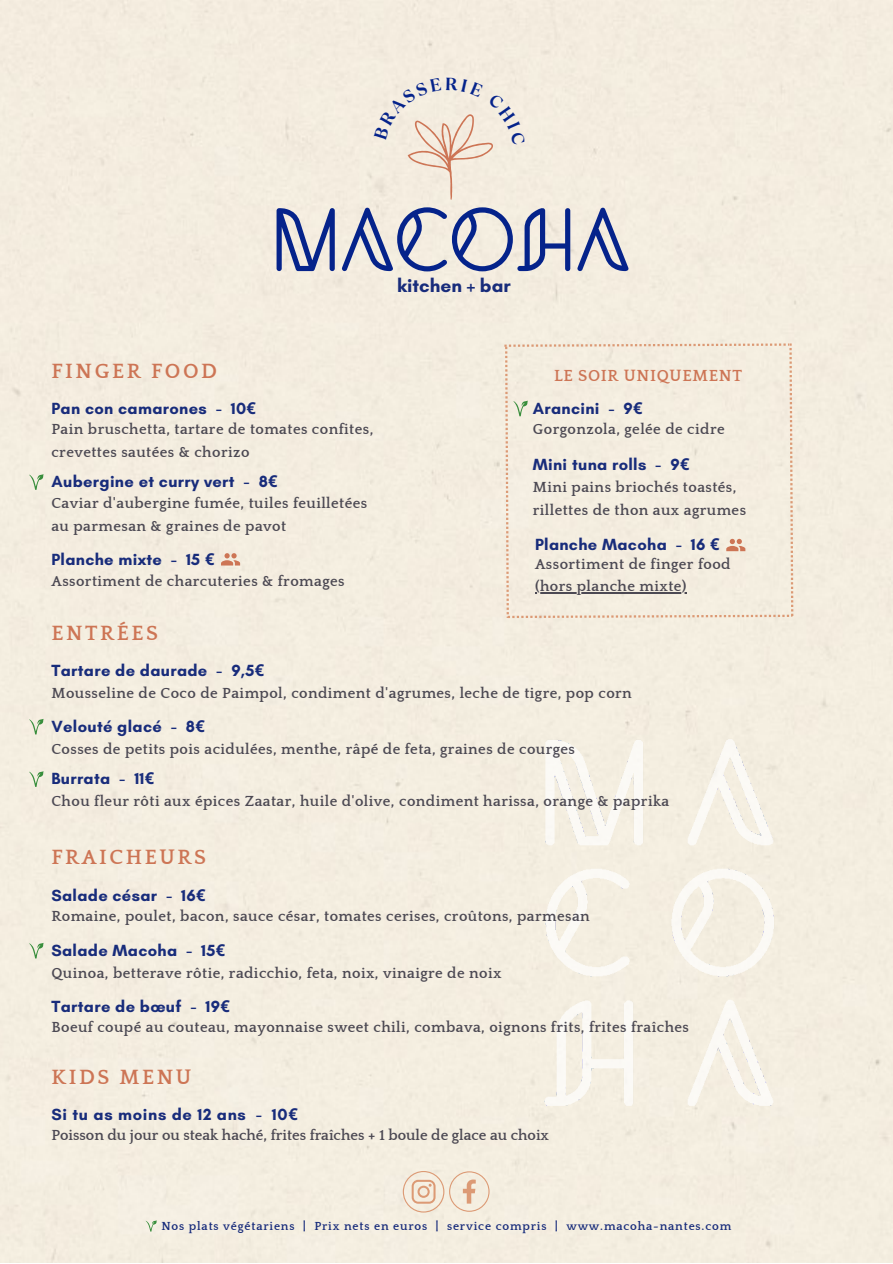
<style>
.page{position:relative;width:893px;height:1264px;background:#fff}
.page>*{position:absolute;margin:0;border:0;box-sizing:border-box;transform-origin:0 0}
.t1{font:90.6px "Kielo";color:#05238b}
.t2{font:700 21.15px "Quattrocento";letter-spacing:.12em;color:#cd7555}
.t3{font:700 19.05px "Glacial Indifference";color:#182c7b}
.t4{font:700 16.5px "Glacial Indifference";letter-spacing:.02em;color:#182c7b}
.t5{font:700 16.5px "Glacial Indifference";letter-spacing:.04em;color:#182c7b}
.t6{font:700 16.5px "Quattrocento";letter-spacing:.04em;color:#cd7555}
.t7{font:700 15px/22.5px "Quattrocento";letter-spacing:.03em;color:#4c4953}
.t8{font:700 15px "Quattrocento";color:#4c4953}
.t9{font:700 12px "Quattrocento";letter-spacing:.07em;color:#182c7b}
.s1{font-family:"Noto Sans"}
</style>
<div class="page">
<svg style="left:29px;top:474px;width:15px;height:16px"></svg>
<img style="left:443px;top:674px;width:352px;height:501px">
<svg style="left:29px;top:719px;width:15px;height:15px"></svg>
<svg style="left:29px;top:771px;width:15px;height:16px"></svg>
<svg style="left:29px;top:942px;width:15px;height:16px"></svg>
<svg style="left:146px;top:1220px;width:11px;height:11px"></svg>
<svg style="left:403px;top:1170px;width:86px;height:42px;background:#efdecc"></svg>
<div style="left:504px;top:343px;width:289px;height:275px;background:#f4ede0"></div>
<svg style="left:221px;top:553px;width:19px;height:12px"></svg>
<div style="left:374px;top:77px;width:151px;height:124px;background:#f4ecdf"></div>
<h1 class="t1" style="left:271px;top:185px;width:360px">MACOHA</h1>
<h2 class="t2" style="left:51px;top:360px;width:167px">FINGER FOOD</h2>
<p class="t4" style="left:51px;top:398px;width:206px">Pan con camarones - 10<span class="s1">€</span></p>
<p class="t3" style="left:397px;top:274px;width:115px">kitchen + bar</p>
<p class="t6" style="left:554px;top:367px;width:189px">LE SOIR UNIQUEMENT</p>
<p class="t4" style="left:533px;top:398px;width:111px">Arancini - 9<span class="s1">€</span></p>
<p class="t7" style="left:51px;top:418px;width:323px">Pain bruschetta, tartare de tomates confites, crevettes sautées &amp; chorizo</p>
<p class="t7" style="left:51px;top:492px;width:317px">Caviar d'aubergine fumée, tuiles feuilletées au parmesan &amp; graines de pavot</p>
<p class="t7" style="left:533px;top:418px;width:193px">Gorgonzola, gelée de cidre</p>
<p class="t4" style="left:533px;top:454px;width:158px">Mini tuna rolls - 9<span class="s1">€</span></p>
<p class="t4" style="left:51px;top:472px;width:228px">Aubergine et curry vert - 8<span class="s1">€</span></p>
<p class="t7" style="left:533px;top:476px;width:215px">Mini pains briochés toastés, rillettes de thon aux agrumes</p>
<p class="t4" style="left:51px;top:549px;width:164px">Planche mixte - 15 <span class="s1">€</span></p>
<p class="t7" style="left:51px;top:570px;width:294px">Assortiment de charcuteries &amp; fromages</p>
<h2 class="t2" style="left:51px;top:621px;width:108px">ENTRÉES</h2>
<p class="t4" style="left:51px;top:660px;width:214px">Tartare de daurade - 9,5<span class="s1">€</span></p>
<p class="t4" style="left:535px;top:535px;width:186px">Planche Macoha - 16 <span class="s1">€</span></p>
<p class="t7" style="left:535px;top:553px;width:197px">Assortiment de finger food (hors planche mixte)</p>
<p class="t7" style="left:51px;top:682px;width:582px">Mousseline de Coco de Paimpol, condiment d'agrumes, leche de tigre, pop corn</p>
<p class="t4" style="left:51px;top:716px;width:155px">Velouté glacé - 8<span class="s1">€</span></p>
<p class="t7" style="left:51px;top:738px;width:525px">Cosses de petits pois acidulées, menthe, râpé de feta, graines de courges</p>
<p class="t7" style="left:51px;top:790px;width:619px">Chou fleur rôti aux épices Zaatar, huile d'olive, condiment harissa, orange &amp; paprika</p>
<p class="t4" style="left:51px;top:768px;width:104px">Burrata - 11<span class="s1">€</span></p>
<h2 class="t2" style="left:51px;top:846px;width:156px">FRAICHEURS</h2>
<p class="t4" style="left:51px;top:885px;width:156px">Salade césar - 16<span class="s1">€</span></p>
<p class="t7" style="left:51px;top:905px;width:539px">Romaine, poulet, bacon, sauce césar, tomates cerises, croûtons, parmesan</p>
<p class="t4" style="left:51px;top:940px;width:175px">Salade Macoha - 15<span class="s1">€</span></p>
<p class="t7" style="left:51px;top:962px;width:451px">Quinoa, betterave rôtie, radicchio, feta, noix, vinaigre de noix</p>
<p class="t4" style="left:51px;top:996px;width:180px">Tartare de bœuf - 19<span class="s1">€</span></p>
<p class="t7" style="left:51px;top:1015px;width:639px">Boeuf coupé au couteau, mayonnaise sweet chili, combava, oignons frits, frites fraîches</p>
<h2 class="t2" style="left:51px;top:1066px;width:141px">KIDS MENU</h2>
<p class="t5" style="left:51px;top:1104px;width:248px">Si tu as moins de 12 ans - 10<span class="s1">€</span></p>
<p class="t8" style="left:51px;top:1126px;width:499px">Poisson du jour ou steak haché, frites fraîches + 1 boule de glace au choix</p>
<p class="t9" style="left:161px;top:1219px;width:571px">Nos plats végétariens | Prix nets en euros | service compris | www.macoha-nantes.com</p>
</div>
